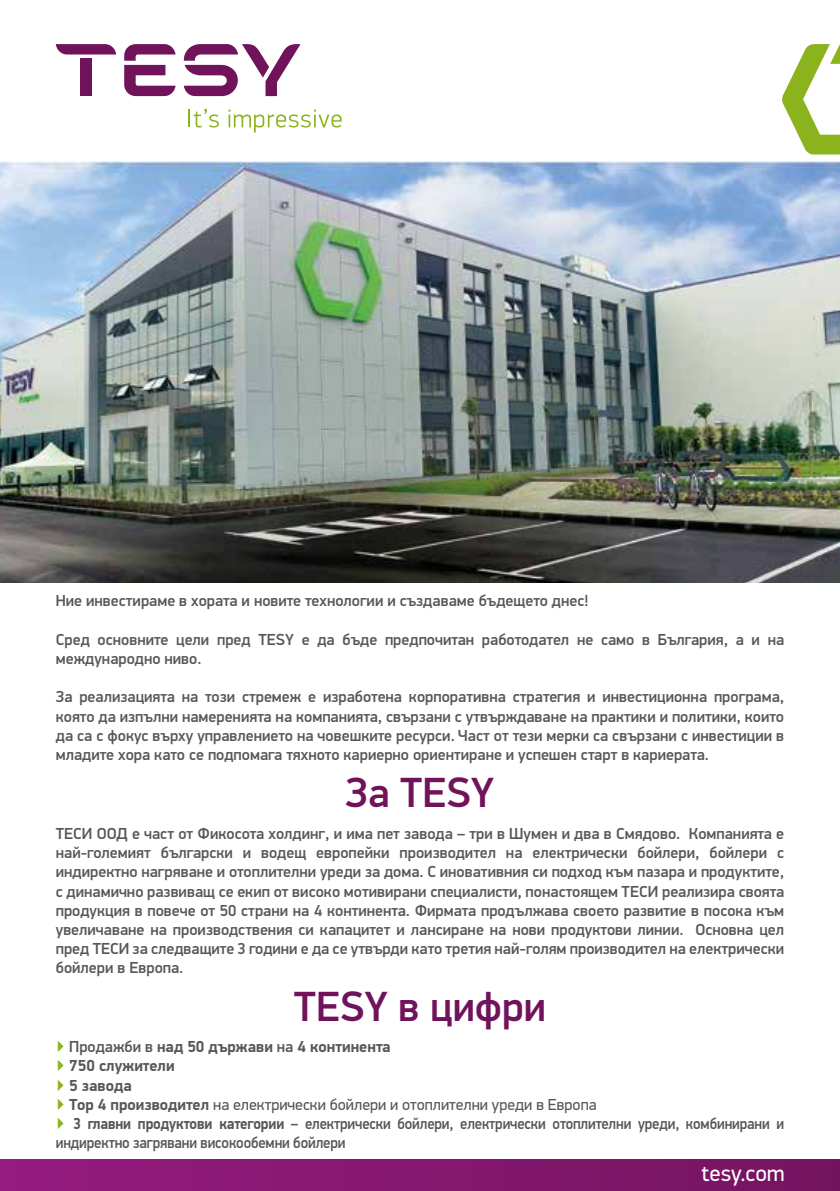
<style>
.page{position:relative;width:840px;height:1191px;background:#fff}
.page>*{position:absolute;margin:0;border:0;box-sizing:border-box;transform-origin:0 0}
.t1{font:500 42.4px "PF Din Display Pro";color:#70135a}
.t2{font:23px "PF Din Display Pro";color:#fff}
.t3{font:500 16px/19.2px "PF Din Display Pro";color:#575756;text-align:justify}
.t4{font:500 16px "PF Din Display Pro";color:#575756;scale:.92 1}
.t5{font:16px "PF Din Display Pro";color:#575756}
.t6{font:700 16px "PF Din Display Pro";color:#575756}
.s1{font-weight:500}
.s2{font-weight:700}
</style>
<div class="page">
<img style="left:0;top:161px;width:839px;height:421px">
<svg style="left:782px;top:44px;width:57px;height:110px"></svg>
<div style="left:0;top:1159px;width:839px;height:32px;background:linear-gradient(to right,#941b80,#75145f)"></div>
<svg style="left:56px;top:44px;width:60px;height:10px"></svg>
<div style="left:80px;top:59px;width:12px;height:37px;background:#70135a"></div>
<svg style="left:124px;top:44px;width:51px;height:52px"></svg>
<svg style="left:184px;top:44px;width:116px;height:52px"></svg>
<svg style="left:188px;top:109px;width:31px;height:18px"></svg>
<svg style="left:228px;top:109px;width:113px;height:24px"></svg>
<p class="t3" style="left:56px;top:591px;width:534px">Ние инвестираме в хората и новите технологии и създаваме бъдещето днес!</p>
<p class="t3" style="left:56px;top:630px;width:729px">Сред основните цели пред TESY е да бъде предпочитан работодател не само в България, а и на международно ниво.</p>
<p class="t3" style="left:56px;top:687px;width:729px">За реализацията на този стремеж е изработена корпоративна стратегия и инвестиционна програма, която да изпълни намеренията на компанията, свързани с утвърждаване на практики и политики, които да са с фокус върху управлението на човешките ресурси. Част от тези мерки са свързани с инвестиции в младите хора като се подпомага тяхното кариерно ориентиране и успешен старт в кариерата.</p>
<h1 class="t1" style="left:345px;top:767px;width:150px">За TESY</h1>
<p class="t3" style="left:56px;top:824px;width:729px">ТЕСИ ООД е част от Фикосота холдинг, и има пет завода – три в Шумен и два в Смядово. Компанията е най-големият български и водещ европейки производител на електрически бойлери, бойлери с индиректно нагряване и отоплителни уреди за дома. С иновативния си подход към пазара и продуктите, с динамично развиващ се екип от високо мотивирани специалисти, понастоящем ТЕСИ реализира своята продукция в повече от 50 страни на 4 континента. Фирмата продължава своето развитие в посока към увеличаване на производствения си капацитет и лансиране на нови продуктови линии. Основна цел пред ТЕСИ за следващите 3 години е да се утвърди като третия най-голям производител на електрически бойлери в Европа.</p>
<h1 class="t1" style="left:293px;top:981px;width:254px">TESY в цифри</h1>
<p class="t6" style="left:69px;top:1037px;width:323px"><span class="s1">Продажби в</span> над 50 държави <span class="s1">на</span> 4 континента</p>
<p class="t6" style="left:69px;top:1056px;width:107px">750 служители</p>
<p class="t6" style="left:69px;top:1075px;width:64px">5 завода</p>
<p class="t5" style="left:69px;top:1094px;width:528px"><span class="s2">Top 4 производител</span> на електрически бойлери и отоплителни уреди в Европа</p>
<p class="t4" style="left:73px;top:1114px;width:774px"><span class="s2">3 главни продуктови категории</span> – електрически бойлери, електрически отоплителни уреди, комбинирани и</p>
<p class="t4" style="left:56px;top:1133px;width:316px">индиректно загрявани високообемни бойлери</p>
<h2 class="t2" style="left:700px;top:1160px;width:85px">tesy.com</h2>
</div>
